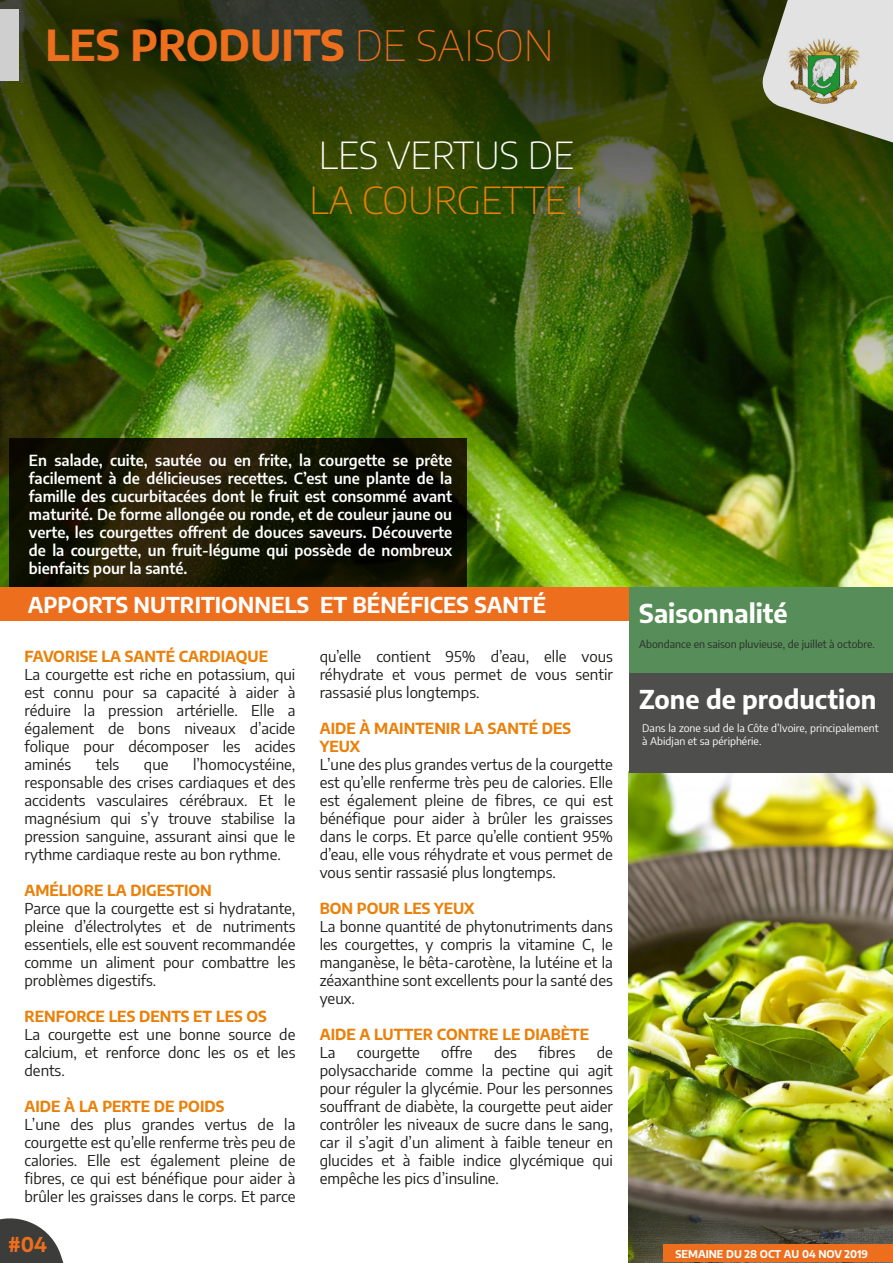
<style>
.page{position:relative;width:893px;height:1263px;background:#fff}
.page>*{position:absolute;margin:0;border:0;box-sizing:border-box;transform-origin:0 0}
.t1{font:700 42px "Encode Sans";color:#ed6e1c}
.t2{font:200 37.35px "Encode Sans";color:#eb8009}
.t3{font:200 37.35px "Encode Sans";color:#fff}
.t4{font:700 25.5px "Encode Sans";color:#fff}
.t5{font:700 21.45px "Encode Sans";color:#fff}
.t6{font:700 20.1px "Encode Sans";color:#ed6e1c}
.t7{font:15px/18px "Encode Sans";color:#1d1d1b;text-align:justify}
.t8{font:600 15px/18px "Encode Sans";color:#fff;text-align:justify}
.t9{font:700 15px/18px "Encode Sans";color:#eb8009}
.t10{font:10.5px/12.6px "Encode Sans";color:#fff}
.t11{font:10.5px "Encode Sans";color:#2b2b29}
.t12{font:700 10.5px "Encode Sans";color:#fff}
.s1{font-weight:100}
</style>
<div class="page">
<img style="left:629px;top:773px;width:263px;height:490px">
<div style="left:664px;top:1244px;width:229px;height:18px;background:#ed6e1c"></div>
<svg style="left:0;top:1218px;width:64px;height:45px"></svg>
<img style="left:0;top:547px;width:893px;height:40px">
<img style="left:0;top:0;width:893px;height:547px">
<div style="left:0;top:9px;width:18px;height:71px;background:#cfcfcf"></div>
<svg style="left:760px;top:0;width:133px;height:142px;background:#a8ac9b"></svg>
<img style="left:784px;top:34px;width:81px;height:74px">
<svg style="left:9px;top:438px;width:457px;height:149px;background:#151402"></svg>
<div style="left:0;top:587px;width:646px;height:33px;background:#ed6e1c"></div>
<div style="left:629px;top:587px;width:264px;height:87px;background:#568d58"></div>
<div style="left:629px;top:673px;width:264px;height:100px;background:#4e4e4d"></div>
<h1 class="t1" style="left:45px;top:14px;width:510px">LES PRODUITS <span class="s1">DE SAISON</span></h1>
<h2 class="t3" style="left:319px;top:130px;width:257px">LES VERTUS DE</h2>
<h2 class="t2" style="left:310px;top:175px;width:275px">LA COURGETTE !</h2>
<p class="t8" style="left:29px;top:450px;width:425px">En salade, cuite, sautée ou en frite, la courgette se prête facilement à de délicieuses recettes. C’est une plante de la famille des cucurbitacées dont le fruit est consommé avant maturité. De forme allongée ou ronde, et de couleur jaune ou verte, les courgettes offrent de douces saveurs. Découverte de la courgette, un fruit-légume qui possède de nombreux bienfaits pour la santé.</p>
<h3 class="t5" style="left:28px;top:589px;width:520px">APPORTS NUTRITIONNELS ET BÉNÉFICES SANTÉ</h3>
<p class="t9" style="left:24px;top:646px;width:245px">FAVORISE LA SANTÉ CARDIAQUE</p>
<p class="t7" style="left:24px;top:664px;width:272px">La courgette est riche en potassium, qui est connu pour sa capacité à aider à réduire la pression artérielle. Elle a également de bons niveaux d’acide folique pour décomposer les acides aminés</p>
<p class="t7" style="left:24px;top:754px;width:272px;text-indent:169px">l’homocystéine, responsable des crises cardiaques et des accidents vasculaires cérébraux. Et le magnésium qui s’y trouve stabilise la pression sanguine, assurant ainsi que le rythme cardiaque reste au bon rythme.</p>
<p class="t9" style="left:24px;top:880px;width:189px">AMÉLIORE LA DIGESTION</p>
<p class="t7" style="left:24px;top:898px;width:272px">Parce que la courgette est si hydratante, pleine d’électrolytes et de nutriments essentiels, elle est souvent recommandée comme un aliment pour combattre les problèmes digestifs.</p>
<p class="t9" style="left:24px;top:1006px;width:244px">RENFORCE LES DENTS ET LES OS</p>
<p class="t7" style="left:24px;top:1024px;width:272px">La courgette est une bonne source de calcium, et renforce donc les os et les dents.</p>
<p class="t9" style="left:24px;top:1096px;width:201px">AIDE À LA PERTE DE POIDS</p>
<p class="t7" style="left:24px;top:1114px;width:272px">L’une des plus grandes vertus de la courgette est qu’elle renferme très peu de calories. Elle est également pleine de fibres, ce qui est bénéfique pour aider à brûler les graisses dans le corps. Et parce</p>
<p class="t7" style="left:96px;top:754px;width:25px">tels</p>
<p class="t7" style="left:144px;top:754px;width:26px">que</p>
<h3 class="t6" style="left:8px;top:1230px;width:40px">#04</h3>
<p class="t7" style="left:320px;top:646px;width:295px">qu’elle contient 95% d’eau, elle vous réhydrate et vous permet de vous sentir rassasié plus longtemps.</p>
<p class="t9" style="left:320px;top:718px;width:253px">AIDE À MAINTENIR LA SANTÉ DES<br>YEUX</p>
<p class="t7" style="left:320px;top:754px;width:295px">L’une des plus grandes vertus de la courgette est qu’elle renferme très peu de calories. Elle est également pleine de fibres, ce qui est bénéfique pour aider à brûler les graisses dans le corps. Et parce qu’elle contient 95% d’eau, elle vous réhydrate et vous permet de vous sentir rassasié plus longtemps.</p>
<p class="t9" style="left:320px;top:898px;width:156px">BON POUR LES YEUX</p>
<p class="t7" style="left:320px;top:916px;width:295px">La bonne quantité de phytonutriments dans les courgettes, y compris la vitamine C, le manganèse, le bêta-carotène, la lutéine et la zéaxanthine sont excellents pour la santé des yeux.</p>
<p class="t9" style="left:320px;top:1024px;width:271px">AIDE A LUTTER CONTRE LE DIABÈTE</p>
<p class="t7" style="left:320px;top:1042px;width:17px">La</p>
<p class="t7" style="left:357px;top:1042px;width:65px">courgette</p>
<p class="t7" style="left:441px;top:1042px;width:33px">offre</p>
<p class="t7" style="left:494px;top:1042px;width:24px">des</p>
<p class="t7" style="left:538px;top:1042px;width:39px">fibres</p>
<p class="t7" style="left:320px;top:1042px;width:295px;text-indent:277px">de polysaccharide comme la pectine qui agit pour réguler la glycémie. Pour les personnes souffrant de diabète, la courgette peut aider contrôler les niveaux de sucre dans le sang, car il s’agit d’un aliment à faible teneur en glucides et à faible indice glycémique qui empêche les pics d’insuline.</p>
<h3 class="t4" style="left:639px;top:594px;width:150px">Saisonnalité</h3>
<p class="t11" style="left:639px;top:636px;width:237px">Abondance en saison pluvieuse, de juillet à octobre.</p>
<h3 class="t4" style="left:639px;top:680px;width:239px">Zone de production</h3>
<p class="t10" style="left:642px;top:722px;width:238px">Dans la zone sud de la Côte d’Ivoire, principalement à Abidjan et sa périphérie.</p>
<p class="t12" style="left:676px;top:1246px;width:194px">SEMAINE DU 28 OCT AU 04 NOV 2019</p>
</div>
